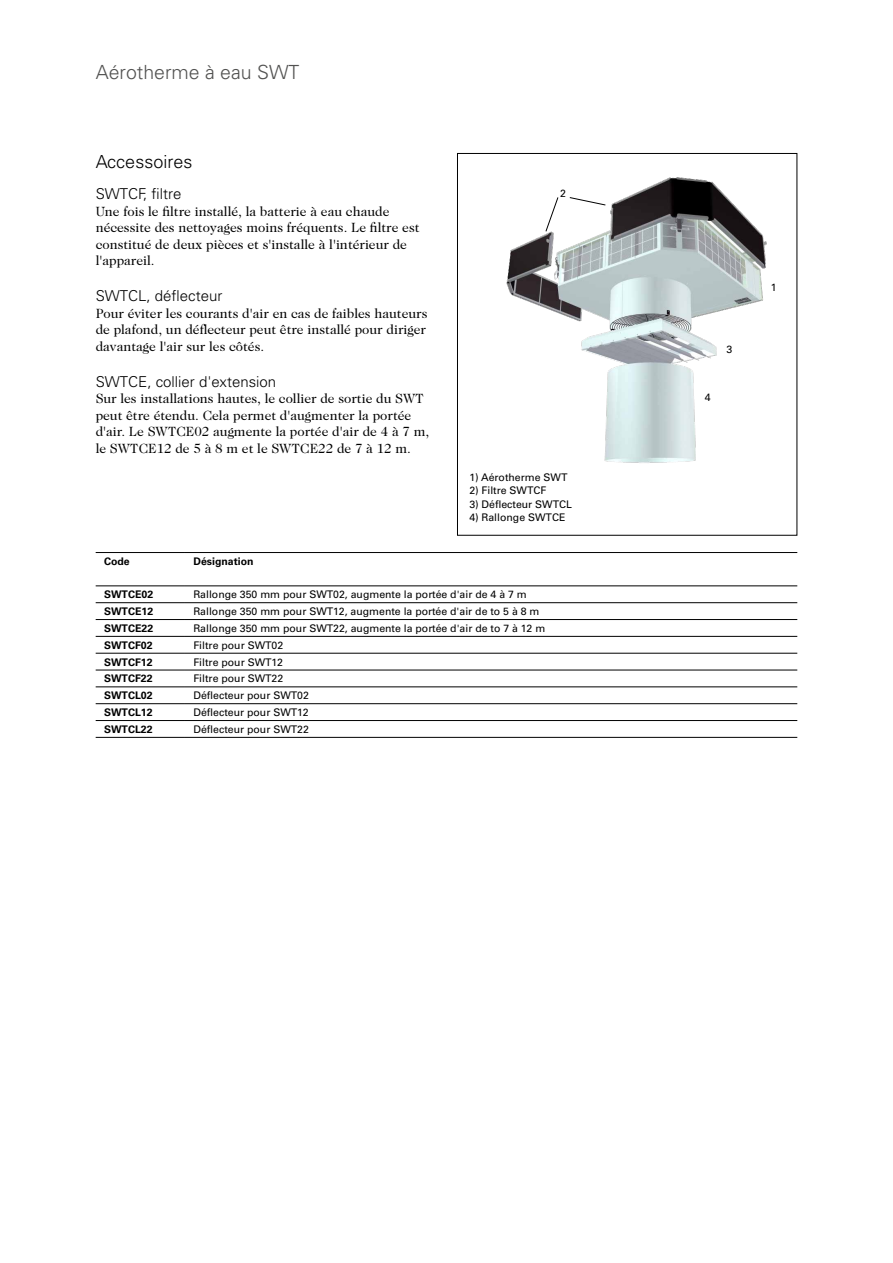
<style>
.page{position:relative;width:893px;height:1263px;background:#fff}
.page>*{position:absolute;margin:0;border:0;box-sizing:border-box;transform-origin:0 0}
.t1{font:300 19.5px "Univers";color:#525251}
.t2{font:300 18px "Univers";color:#000}
.t3{font:300 15px "Univers";color:#000}
.t4{font:13.5px/16.5px "Caslon Two Twenty Four";color:#000}
.t5{font:10.5px "Univers";color:#000}
.t6{font:700 10.5px "Univers";color:#000}
</style>
<div class="page">
<div style="left:457px;top:153px;width:340px;height:383px;border:1px solid #000"></div>
<img style="left:506px;top:177px;width:261px;height:286px">
<svg style="left:569px;top:197px;width:37px;height:8px"></svg>
<svg style="left:545px;top:197px;width:13px;height:35px"></svg>
<hr style="left:96px;top:552px;width:89px;height:1px;background:#000">
<hr style="left:185px;top:552px;width:612px;height:1px;background:#000">
<hr style="left:96px;top:653px;width:89px;height:1px;background:#000">
<hr style="left:185px;top:653px;width:612px;height:1px;background:#000">
<hr style="left:96px;top:703px;width:89px;height:1px;background:#000">
<hr style="left:185px;top:703px;width:612px;height:1px;background:#000">
<hr style="left:96px;top:720px;width:89px;height:1px;background:#000">
<hr style="left:185px;top:720px;width:612px;height:1px;background:#000">
<hr style="left:96px;top:602px;width:89px;height:1px;background:#000">
<hr style="left:185px;top:602px;width:612px;height:1px;background:#000">
<hr style="left:96px;top:670px;width:89px;height:1px;background:#000">
<hr style="left:185px;top:670px;width:612px;height:1px;background:#000">
<hr style="left:96px;top:687px;width:89px;height:1px;background:#000">
<hr style="left:185px;top:687px;width:612px;height:1px;background:#000">
<hr style="left:96px;top:737px;width:89px;height:1px;background:#000">
<hr style="left:185px;top:737px;width:612px;height:1px;background:#000">
<hr style="left:96px;top:585px;width:89px;height:1px;background:#000">
<hr style="left:185px;top:585px;width:612px;height:1px;background:#000">
<hr style="left:96px;top:619px;width:89px;height:1px;background:#000">
<hr style="left:185px;top:619px;width:612px;height:1px;background:#000">
<hr style="left:96px;top:636px;width:89px;height:1px;background:#000">
<hr style="left:185px;top:636px;width:612px;height:1px;background:#000">
<h1 class="t1" style="left:96px;top:61px;width:205px">Aérotherme à eau SWT</h1>
<h2 class="t2" style="left:96px;top:150px;width:98px">Accessoires</h2>
<p class="t3" style="left:96px;top:185px;width:87px">SWTCF, filtre</p>
<p class="t4" style="left:96px;top:203px;width:325px">Une fois le filtre installé, la batterie à eau chaude nécessite des nettoyages moins fréquents. Le filtre est constitué de deux pièces et s'installe à l'intérieur de l'appareil.</p>
<p class="t3" style="left:96px;top:287px;width:128px">SWTCL, déflecteur</p>
<p class="t4" style="left:96px;top:305px;width:333px;text-align:justify">Pour éviter les courants d'air en cas de faibles hauteurs de plafond, un déflecteur peut être installé pour diriger davantage l'air sur les côtés.</p>
<p class="t3" style="left:96px;top:372px;width:182px">SWTCE, collier d'extension</p>
<p class="t4" style="left:96px;top:390px;width:335px">Sur les installations hautes, le collier de sortie du SWT peut être étendu. Cela permet d'augmenter la portée d'air. Le SWTCE02 augmente la portée d'air de 4 à 7 m, le SWTCE12 de 5 à 8 m et le SWTCE22 de 7 à 12 m.</p>
<p class="t5" style="left:560px;top:187px;width:7px">2</p>
<p class="t5" style="left:469px;top:471px;width:100px">1) Aérotherme SWT</p>
<p class="t5" style="left:469px;top:484px;width:79px">2) Filtre SWTCF</p>
<p class="t5" style="left:469px;top:498px;width:104px">3) Déflecteur SWTCL</p>
<p class="t5" style="left:469px;top:511px;width:98px">4) Rallonge SWTCE</p>
<p class="t6" style="left:104px;top:555px;width:27px">Code</p>
<p class="t6" style="left:193px;top:555px;width:62px">Désignation</p>
<p class="t6" style="left:104px;top:588px;width:51px">SWTCE02</p>
<p class="t5" style="left:193px;top:588px;width:335px">Rallonge 350 mm pour SWT02, augmente la portée d'air de 4 à 7 m</p>
<p class="t6" style="left:104px;top:605px;width:51px">SWTCE12</p>
<p class="t5" style="left:193px;top:605px;width:347px">Rallonge 350 mm pour SWT12, augmente la portée d'air de to 5 à 8 m</p>
<p class="t6" style="left:104px;top:622px;width:51px">SWTCE22</p>
<p class="t5" style="left:193px;top:622px;width:353px">Rallonge 350 mm pour SWT22, augmente la portée d'air de to 7 à 12 m</p>
<p class="t6" style="left:104px;top:639px;width:50px">SWTCF02</p>
<p class="t5" style="left:193px;top:639px;width:91px">Filtre pour SWT02</p>
<p class="t6" style="left:104px;top:656px;width:50px">SWTCF12</p>
<p class="t5" style="left:193px;top:656px;width:91px">Filtre pour SWT12</p>
<p class="t6" style="left:104px;top:672px;width:50px">SWTCF22</p>
<p class="t5" style="left:193px;top:672px;width:91px">Filtre pour SWT22</p>
<p class="t6" style="left:104px;top:689px;width:50px">SWTCL02</p>
<p class="t5" style="left:193px;top:689px;width:117px">Déflecteur pour SWT02</p>
<p class="t6" style="left:104px;top:706px;width:50px">SWTCL12</p>
<p class="t5" style="left:193px;top:706px;width:117px">Déflecteur pour SWT12</p>
<p class="t6" style="left:104px;top:723px;width:50px">SWTCL22</p>
<p class="t5" style="left:193px;top:723px;width:117px">Déflecteur pour SWT22</p>
<p class="t5" style="left:705px;top:391px;width:7px">4</p>
<p class="t5" style="left:727px;top:343px;width:7px">3</p>
<p class="t5" style="left:771px;top:281px;width:7px">1</p>
</div>
